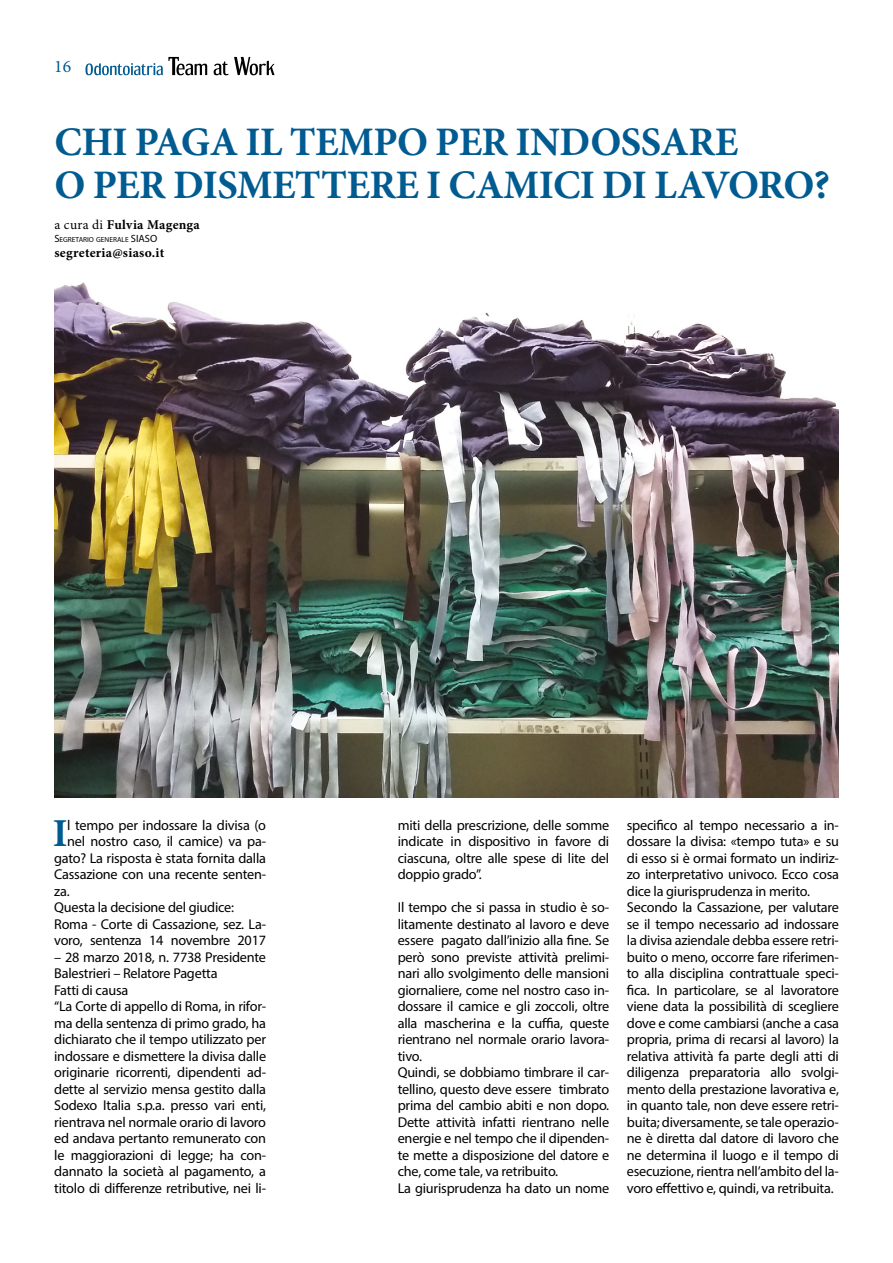
<style>
.page{position:relative;width:893px;height:1263px;background:#fff}
.page>*{position:absolute;margin:0;border:0;box-sizing:border-box;transform-origin:0 0}
.t1{font:700 40.5px/43.5px "Minion Pro";letter-spacing:-.015em;color:#005b91}
.t2{font:700 39.6px "Minion Pro";color:#005b91}
.t3{font:17.55px "Minion Pro";color:#005b91}
.t4{font:14.25px/16.5px "Myriad Pro";letter-spacing:-.015em;color:#000}
.t5{font:700 13.5px "Minion Pro";letter-spacing:.02em;color:#000}
.t6{font:10.5px "Myriad Pro";color:#000}
.t7{font:7.35px "Myriad Pro";color:#000}
.s1{font-weight:400}
.s2{font-size:10.5px}
</style>
<div class="page">
<img style="left:54px;top:282px;width:785px;height:515px">
<svg style="left:85px;top:57px;width:189px;height:18px"></svg>
<p class="t3" style="left:54px;top:54px;width:19px">16</p>
<h1 class="t1" style="left:55px;top:120px;width:777px">CHI PAGA IL TEMPO PER INDOSSARE<br>O PER DISMETTERE I CAMICI DI LAVORO?</h1>
<p class="t5" style="left:54px;top:215px;width:147px"><span class="s1">a cura di</span> Fulvia Magenga</p>
<p class="t7" style="left:54px;top:235px;width:83px"><span class="s2">S</span>EGRETARIO GENERALE <span class="s2">SIAS</span></p>
<p class="t6" style="left:150px;top:232px;width:9px">O</p>
<p class="t5" style="left:54px;top:243px;width:111px">segreteria@siaso.it</p>
<h2 class="t2" style="left:53px;top:805px;width:16px">I</h2>
<p class="t4" style="left:67px;top:816px;width:200px">l tempo per indossare la divisa (o</p>
<p class="t4" style="left:67px;top:833px;width:200px">nel nostro caso, il camice) va pa-</p>
<p class="t4" style="left:54px;top:849px;width:213px">gato? La risposta è stata fornita dalla</p>
<p class="t4" style="left:54px;top:866px;width:213px">Cassazione con una recente senten-</p>
<p class="t4" style="left:54px;top:882px;width:17px">za.</p>
<p class="t4" style="left:54px;top:899px;width:181px">Questa la decisione del giudice:</p>
<p class="t4" style="left:54px;top:915px;width:213px">Roma - Corte di Cassazione, sez. La-</p>
<p class="t4" style="left:54px;top:932px;width:213px">voro, sentenza 14 novembre 2017</p>
<p class="t4" style="left:54px;top:948px;width:213px">– 28 marzo 2018, n. 7738 Presidente Balestrieri – Relatore Pagetta<br>Fatti di causa<br>“La Corte di appello di Roma, in rifor&shy;ma della sentenza di primo grado, ha dichiarato che il tempo utilizzato per indossare e dismettere la divisa dalle originarie ricorrenti, dipendenti ad&shy;dette al servizio mensa gestito dalla Sodexo Italia s.p.a. presso vari enti, rientrava nel normale orario di lavoro ed andava pertanto remunerato con le maggiorazioni di legge; ha con&shy;dannato la società al pagamento, a titolo di differenze retributive, nei li-</p>
<p class="t4" style="left:398px;top:816px;width:213px;text-align:justify">miti della prescrizione, delle somme indicate in dispositivo in favore di ciascuna, oltre alle spese di lite del doppio grado”.</p>
<p class="t4" style="left:398px;top:899px;width:213px">Il tempo che si passa in studio è so&shy;litamente destinato al lavoro e deve essere pagato dall’inizio alla fine. Se però sono previste attività prelimi&shy;nari allo svolgimento delle mansioni giornaliere, come nel nostro caso in&shy;dossare il camice e gli zoccoli, oltre alla mascherina e la cuffia, queste rientrano nel normale orario lavora&shy;tivo.<br>Quindi, se dobbiamo timbrare il car&shy;tellino, questo deve essere timbrato prima del cambio abiti e non dopo.<br>Dette attività infatti rientrano nelle energie e nel tempo che il dipenden&shy;te mette a disposizione del datore e che, come tale, va retribuito.<br>La giurisprudenza ha dato un nome</p>
<p class="t4" style="left:627px;top:816px;width:214px">specifico al tempo necessario a in&shy;dossare la divisa: «tempo tuta» e su di esso si è ormai formato un indiriz&shy;zo interpretativo univoco. Ecco cosa dice la giurisprudenza in merito.<br>Secondo la Cassazione, per valutare se il tempo necessario ad indossare la divisa aziendale debba essere retri&shy;buito o meno, occorre fare riferimen&shy;to alla disciplina contrattuale speci&shy;fica. In particolare, se al lavoratore viene data la possibilità di scegliere dove e come cambiarsi (anche a casa propria, prima di recarsi al lavoro) la relativa attività fa parte degli atti di diligenza preparatoria allo svolgi&shy;mento della prestazione lavorativa e, in quanto tale, non deve essere retri&shy;buita; diversamente, se tale operazio&shy;ne è diretta dal datore di lavoro che ne determina il luogo e il tempo di esecuzione, rientra nell’ambito del la&shy;voro effettivo e, quindi, va retribuita.</p>
</div>
